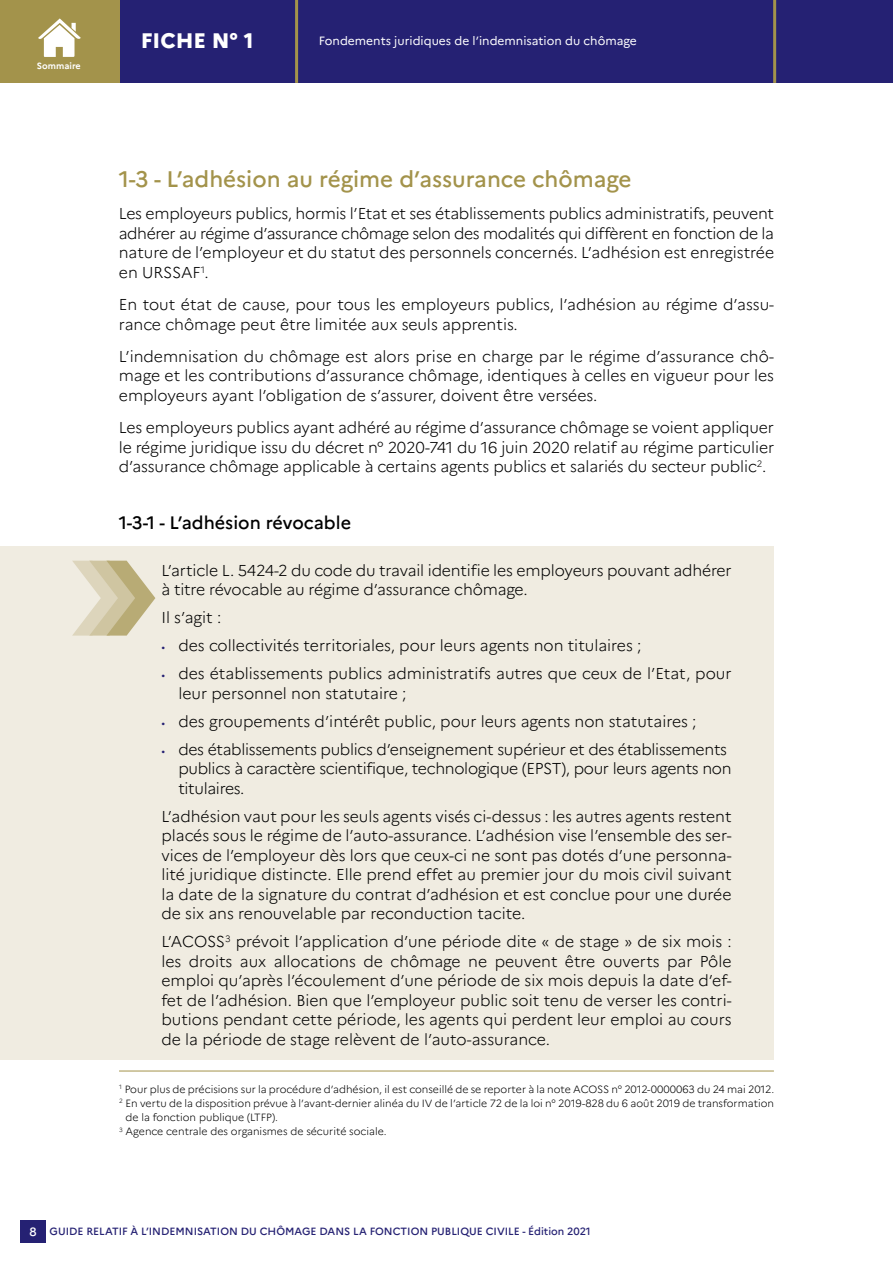
<style>
.page{position:relative;width:893px;height:1263px;background:#fff}
.page>*{position:absolute;margin:0;border:0;box-sizing:border-box;transform-origin:0 0}
.t1{font:500 22.5px "Marianne";color:#a3934b}
.t2{font:800 21px "Marianne";color:#fff}
.t3{font:500 18px "Marianne";color:#000}
.t4{font:300 15.75px/19.5px "Marianne";color:#000;text-align:justify}
.t5{font:300 15.75px/19.5px "Marianne";letter-spacing:-.02em;color:#000}
.t6{font:12px "Marianne";color:#fff}
.t7{font:300 10.5px "Marianne";color:#000}
.t8{font:500 10.5px "Marianne";color:#252173}
.t9{font:700 9px "Marianne";color:#fff}
.s1{font-size:12px;color:#252173}
.s2{font-size:12px;color:#fff}
</style>
<div class="page">
<div style="left:20px;top:1221px;width:26px;height:22px;background:#252173"></div>
<div style="left:0;top:0;width:893px;height:83px;background:#252173"></div>
<div style="left:0;top:0;width:120px;height:83px;background:#a3934b"></div>
<hr style="left:295px;top:0;width:3px;height:83px;background:#a3934b">
<hr style="left:773px;top:0;width:3px;height:83px;background:#a3934b">
<svg style="left:38px;top:18px;width:43px;height:39px"></svg>
<div style="left:0;top:546px;width:774px;height:514px;background:#f0ece1"></div>
<hr style="left:119px;top:1071px;width:655px;height:1px;background:#a3934b">
<p class="t9" style="left:37px;top:61px;width:45px">Sommaire</p>
<h2 class="t2" style="left:141px;top:28px;width:114px">FICHE N° 1</h2>
<p class="t6" style="left:319px;top:33px;width:319px">Fondements juridiques de l’indemnisation du chômage</p>
<h1 class="t1" style="left:119px;top:165px;width:514px">1-3 - L’adhésion au régime d’assurance chômage</h1>
<p class="t4" style="left:119px;top:204px;width:657px">Les employeurs publics, hormis l’Etat et ses établissements publics administratifs, peuvent adhérer au régime d’assurance chômage selon des modalités qui diffèrent en fonction de la nature de l’employeur et du statut des personnels concernés. L’adhésion est enregistrée en URSSAF<sup>1</sup>.</p>
<p class="t4" style="left:119px;top:295px;width:657px">En tout état de cause, pour tous les employeurs publics, l’adhésion au régime d’assu&shy;rance chômage peut être limitée aux seuls apprentis.</p>
<p class="t4" style="left:119px;top:346px;width:657px">L’indemnisation du chômage est alors prise en charge par le régime d’assurance chô&shy;mage et les contributions d’assurance chômage, identiques à celles en vigueur pour les employeurs ayant l’obligation de s’assurer, doivent être versées.</p>
<p class="t4" style="left:119px;top:418px;width:657px">Les employeurs publics ayant adhéré au régime d’assurance chômage se voient appliquer le régime juridique issu du décret n° 2020-741 du 16 juin 2020 relatif au régime particulier d’assurance chômage applicable à certains agents publics et salariés du secteur public<sup>2</sup>.</p>
<p class="t3" style="left:119px;top:511px;width:234px">1-3-1 - L’adhésion révocable</p>
<p class="t4" style="left:161px;top:560px;width:572px">L’article L. 5424-2 du code du travail identifie les employeurs pouvant adhérer à titre révocable au régime d’assurance chômage.</p>
<p class="t4" style="left:161px;top:608px;width:61px">Il s’agit :</p>
<p class="t4" style="left:161px;top:636px;width:482px"><span class="s1">•</span> des collectivités territoriales, pour leurs agents non titulaires ;</p>
<p class="t4" style="left:178px;top:664px;width:555px;text-indent:-17px"><span class="s1">•</span> des établissements publics administratifs autres que ceux de l’Etat, pour leur personnel non statutaire ;</p>
<p class="t4" style="left:161px;top:711px;width:537px"><span class="s1">•</span> des groupements d’intérêt public, pour leurs agents non statutaires ;</p>
<p class="t5" style="left:178px;top:739px;width:555px;text-indent:-17px"><span class="s1">•</span> des établissements publics d’enseignement supérieur et des établissements publics à caractère scientifique, technologique (EPST), pour leurs agents non titulaires.</p>
<p class="t4" style="left:161px;top:806px;width:572px">L’adhésion vaut pour les seuls agents visés ci-dessus : les autres agents restent placés sous le régime de l’auto-assurance. L’adhésion vise l’ensemble des ser&shy;vices de l’employeur dès lors que ceux-ci ne sont pas dotés d’une personna&shy;lité juridique distincte. Elle prend effet au premier jour du mois civil suivant la date de la signature du contrat d’adhésion et est conclue pour une durée de six ans renouvelable par reconduction tacite.</p>
<p class="t4" style="left:161px;top:932px;width:572px">L’ACOSS<sup>3</sup> prévoit l’application d’une période dite « de stage » de six mois : les droits aux allocations de chômage ne peuvent être ouverts par Pôle emploi qu’après l’écoulement d’une période de six mois depuis la date d’ef&shy;fet de l’adhésion. Bien que l’employeur public soit tenu de verser les contri&shy;butions pendant cette période, les agents qui perdent leur emploi au cours de la période de stage relèvent de l’auto-assurance.</p>
<p class="t7" style="left:119px;top:1082px;width:657px"><sup>1</sup> Pour plus de précisions sur la procédure d’adhésion, il est conseillé de se reporter à la note ACOSS n° 2012-0000063 du 24 mai 2012.</p>
<p class="t7" style="left:119px;top:1097px;width:656px"><sup>2</sup> En vertu de la disposition prévue à l’avant-dernier alinéa du IV de l’article 72 de la loi n° 2019-828 du 6 août 2019 de transformation</p>
<p class="t7" style="left:126px;top:1111px;width:154px">de la fonction publique (LTFP).</p>
<p class="t7" style="left:119px;top:1125px;width:269px"><sup>3</sup> Agence centrale des organismes de sécurité sociale.</p>
<p class="t8" style="left:29px;top:1225px;width:563px"><span class="s2">8</span> GUIDE RELATIF À L’INDEMNISATION DU CHÔMAGE DANS LA FONCTION PUBLIQUE CIVILE - Édition 2021</p>
</div>
